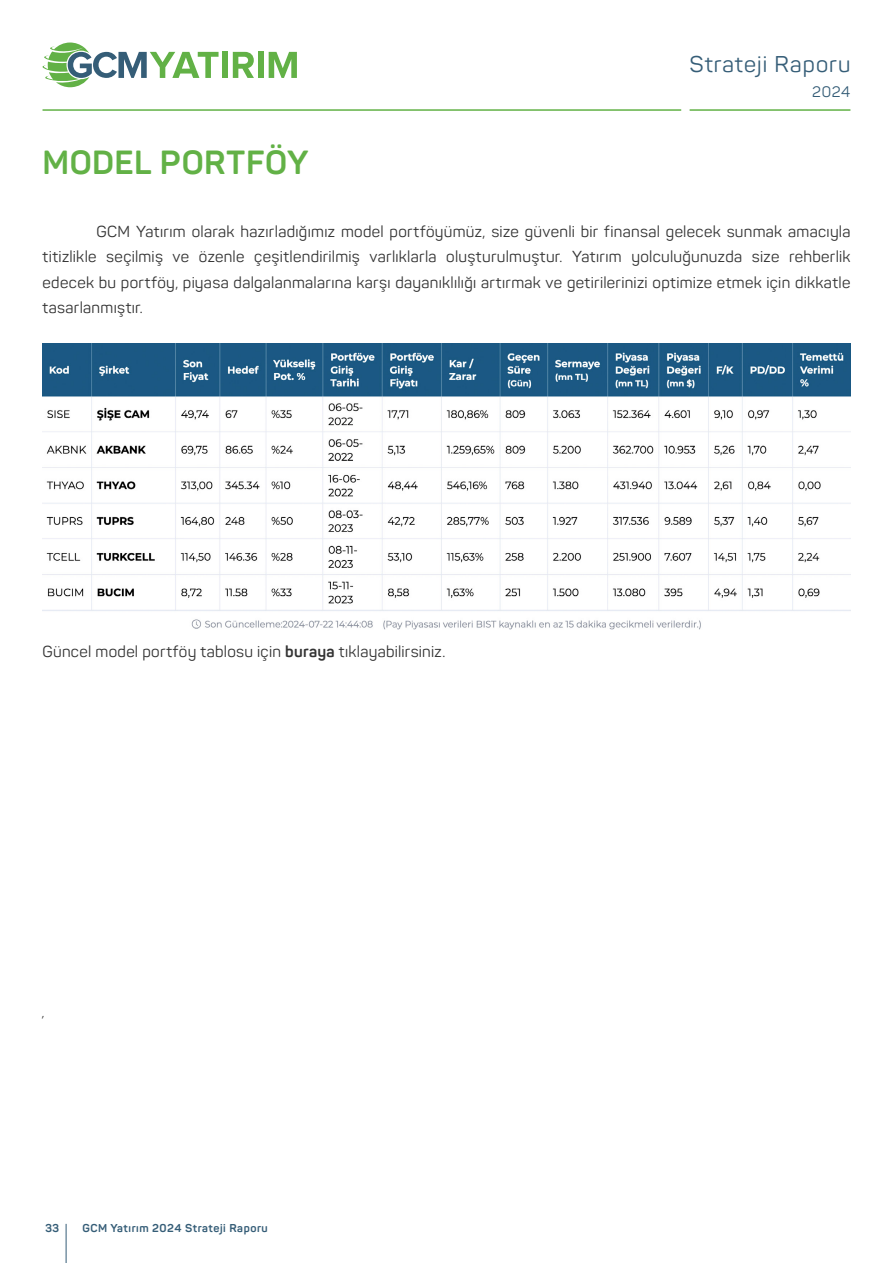
<style>
.page{position:relative;width:893px;height:1263px;background:#fff}
.page>*{position:absolute;margin:0;border:0;box-sizing:border-box;transform-origin:0 0}
.t1{font:700 33px "Panton";letter-spacing:.01em;color:#62b146}
.t2{font:22.5px "Panton";letter-spacing:.05em;color:#355d77}
.t3{font:15.75px/25.5px "Panton";letter-spacing:.02em;color:#333;text-align:justify}
.t4{font:15px "Panton";color:#355d77}
.t5{font:italic 13.5px "Panton";color:#333}
.t6{font:700 11.25px "Panton";letter-spacing:.05em;color:#355d77}
.s1{font-weight:700}
</style>
<div class="page">
<div style="left:222px;top:52px;width:6px;height:26px;background:#62b146"></div>
<svg style="left:233px;top:52px;width:21px;height:26px"></svg>
<div style="left:258px;top:52px;width:5px;height:26px;background:#62b146"></div>
<svg style="left:269px;top:52px;width:28px;height:26px"></svg>
<svg style="left:43px;top:43px;width:176px;height:44px"></svg>
<hr style="left:690px;top:109px;width:160px;height:2px;background:#62b146">
<hr style="left:43px;top:109px;width:638px;height:2px;background:#62b146">
<hr style="left:66px;top:1224px;width:1px;height:39px;background:#355d77">
<img style="left:43px;top:344px;width:807px;height:286px">
<h1 class="t1" style="left:43px;top:142px;width:267px">MODEL PORTFÖY</h1>
<h2 class="t2" style="left:690px;top:51px;width:162px">Strateji Raporu</h2>
<p class="t4" style="left:812px;top:83px;width:40px">2024</p>
<p class="t3" style="left:43px;top:219px;width:809px;text-indent:54px">GCM Yatırım olarak hazırladığımız model portföyümüz, size güvenli bir finansal gelecek sunmak amacıyla titizlikle seçilmiş ve özenle çeşitlendirilmiş varlıklarla oluşturulmuştur. Yatırım yolculuğunuzda size rehberlik edecek bu portföy, piyasa dalgalanmalarına karşı dayanıklılığı artırmak ve getirilerinizi optimize etmek için dikkatle tasarlanmıştır.</p>
<p class="t3" style="left:43px;top:639px;width:404px">Güncel model portföy tablosu için <span class="s1">buraya</span> tıklayabilirsiniz.</p>
<p class="t5" style="left:43px;top:1004px;width:4px">,</p>
<p class="t6" style="left:45px;top:1221px;width:16px">33</p>
<p class="t6" style="left:82px;top:1221px;width:187px">GCM Yatırım 2024 Strateji Raporu</p>
</div>
